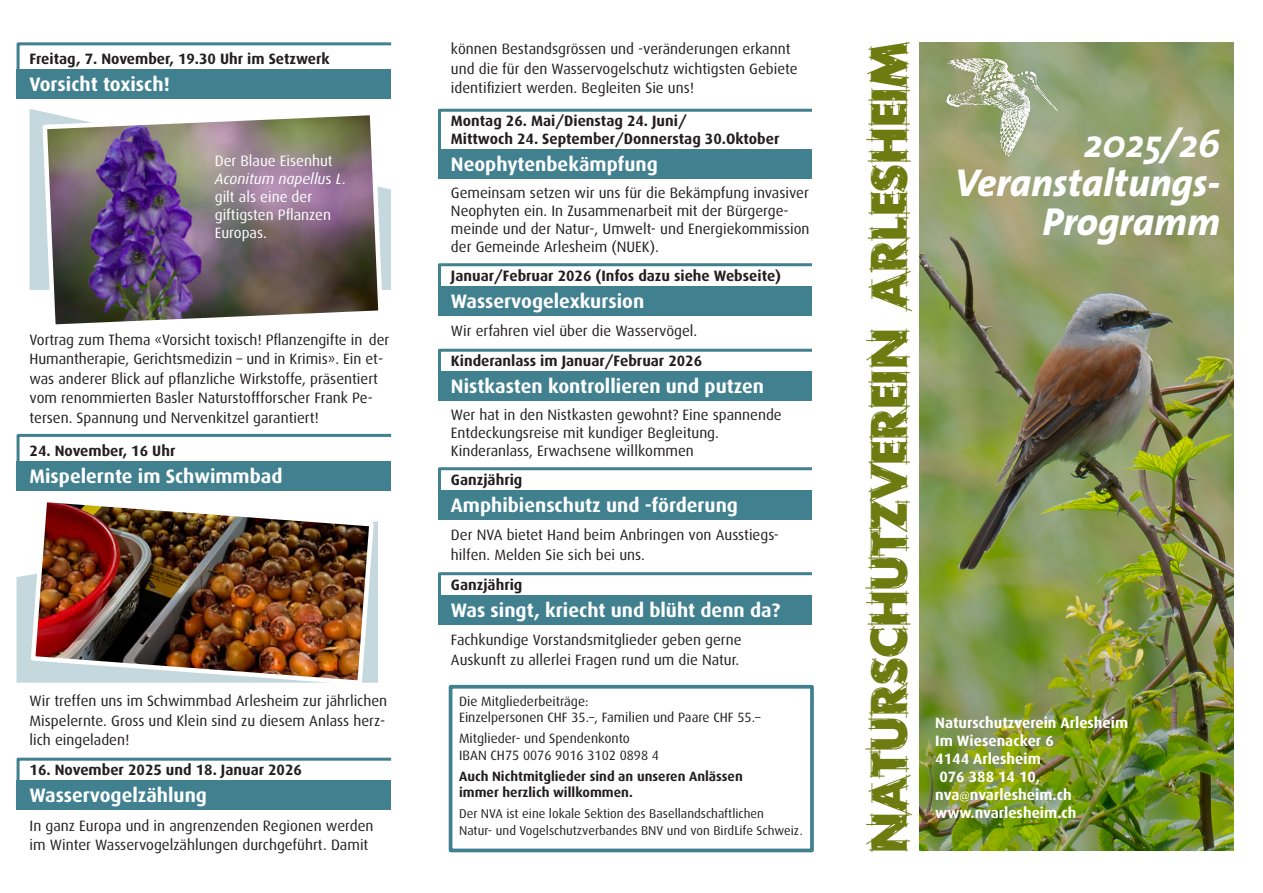
<style>
.page{position:relative;width:1263px;height:893px;background:#fff}
.page>*{position:absolute;margin:0;border:0;box-sizing:border-box;transform-origin:0 0}
.t1{font:48.9px "font 000000002 d 665 bb 9";color:#6c7c11}
.t2{font:italic 800 39.15px/39.2px "The Sans Os F";color:#fff;text-align:right}
.t3{font:italic 700 39.15px "The Sans Os F";color:#fff}
.t4{font:700 19.5px "Dax";color:#fff}
.t5{font:15px/19.5px "Dax";color:#231f20}
.t6{font:700 15px/18px "Dax";color:#231f20}
.t7{font:700 15px/18px "Dax";color:#fff}
.t8{font:15px/18px "Dax";color:#fff}
.t9{font:13.5px/16.5px "Dax";color:#231f20}
.t10{font:700 13.5px/16.5px "Dax";color:#231f20}
.t11{font:12.75px/16.5px "Dax";color:#231f20}
.s1{font-style:italic}
.s2{font-size:12px}
</style>
<div class="page">
<svg style="left:438px;top:108px;width:374px;height:41px"></svg>
<div style="left:438px;top:149px;width:374px;height:30px;background:#40808f"></div>
<svg style="left:438px;top:263px;width:374px;height:23px"></svg>
<div style="left:438px;top:286px;width:374px;height:30px;background:#40808f"></div>
<svg style="left:438px;top:348px;width:374px;height:23px"></svg>
<div style="left:438px;top:371px;width:374px;height:30px;background:#40808f"></div>
<svg style="left:438px;top:467px;width:374px;height:23px"></svg>
<div style="left:438px;top:490px;width:374px;height:30px;background:#40808f"></div>
<svg style="left:438px;top:572px;width:374px;height:23px"></svg>
<div style="left:438px;top:595px;width:374px;height:30px;background:#40808f"></div>
<div style="left:449px;top:685px;width:365px;height:167px;border:4px solid #40808f"></div>
<img style="left:920px;top:43px;width:313px;height:807px">
<img style="left:945px;top:58px;width:113px;height:98px">
<svg style="left:16px;top:42px;width:376px;height:38px"></svg>
<div style="left:17px;top:69px;width:374px;height:30px;background:#40808f"></div>
<svg style="left:16px;top:433px;width:376px;height:39px"></svg>
<div style="left:17px;top:461px;width:374px;height:30px;background:#40808f"></div>
<svg style="left:16px;top:757px;width:376px;height:30px"></svg>
<div style="left:17px;top:780px;width:374px;height:30px;background:#40808f"></div>
<svg style="left:17px;top:521px;width:361px;height:162px;fill:#c5d8dd"></svg>
<img style="left:28px;top:502px;width:348px;height:181px">
<svg style="left:30px;top:109px;width:361px;height:181px;fill:#c5d8dd"></svg>
<img style="left:40px;top:109px;width:345px;height:216px">
<p class="t6" style="left:30px;top:50px;width:302px">Freitag, 7. November, 19.30 Uhr im Setzwerk</p>
<h3 class="t4" style="left:30px;top:73px;width:142px">Vorsicht toxisch!</h3>
<p class="t8" style="left:215px;top:152px;width:133px">Der Blaue Eisenhut<br><span class="s1">Aconitum napellu</span>s <span class="s1">L. </span>gilt als eine der giftigsten Pflanzen<br>Europas.</p>
<p class="t5" style="left:30px;top:330px;width:361px">Vortrag zum Thema «Vorsicht toxisch! Pflanzengifte in der Humantherapie, Gerichtsmedizin – und in Krimis». Ein et&shy;was anderer Blick auf pflanzliche Wirkstoffe, präsentiert vom renommierten Basler Naturstoffforscher Frank Pe&shy;tersen. Spannung und Nervenkitzel garantiert!</p>
<p class="t6" style="left:30px;top:442px;width:147px">24. November, 16 Uhr</p>
<h3 class="t4" style="left:30px;top:465px;width:254px">Mispelernte im Schwimmbad</h3>
<p class="t5" style="left:30px;top:691px;width:359px">Wir treffen uns im Schwimmbad Arlesheim zur jährlichen<br>Mispelernte. Gross und Klein sind zu diesem Anlass herz&shy;lich eingeladen!</p>
<p class="t6" style="left:30px;top:761px;width:274px">16. November 2025 und 18. Januar 2026</p>
<h3 class="t4" style="left:30px;top:784px;width:179px">Wasservogelzählung</h3>
<p class="t5" style="left:30px;top:816px;width:345px">In ganz Europa und in angrenzenden Regionen werden im Winter Wasservogelzählungen durchgeführt. Damit</p>
<p class="t5" style="left:451px;top:39px;width:348px">können Bestandsgrössen und -veränderungen erkannt und die für den Wasservogelschutz wichtigsten Gebiete identifiziert werden. Begleiten Sie uns!</p>
<p class="t6" style="left:451px;top:112px;width:330px">Montag 26. Mai/Dienstag 24. Juni/<br>Mittwoch 24. September/Donnerstag 30.Oktober</p>
<h3 class="t4" style="left:451px;top:154px;width:208px">Neophytenbekämpfung</h3>
<p class="t5" style="left:451px;top:184px;width:360px;line-height:18px">Gemeinsam setzen wir uns für die Bekämpfung invasiver Neophyten ein. In Zusammenarbeit mit der Bürgerge&shy;meinde und der Natur-, Umwelt- und Energiekommission der Gemeinde Arlesheim (NUEK).</p>
<p class="t6" style="left:451px;top:267px;width:332px">Januar/Februar 2026 (Infos dazu siehe Webseite)</p>
<h3 class="t4" style="left:451px;top:290px;width:195px">Wasservogelexkursion</h3>
<p class="t5" style="left:451px;top:321px;width:248px">Wir erfahren viel über die Wasservögel.</p>
<p class="t6" style="left:451px;top:352px;width:253px">Kinderanlass im Januar/Februar 2026</p>
<h3 class="t4" style="left:451px;top:375px;width:314px">Nistkasten kontrollieren und putzen</h3>
<p class="t5" style="left:451px;top:406px;width:332px;line-height:18px">Wer hat in den Nistkasten gewohnt? Eine spannende<br>Entdeckungsreise mit kundiger Begleitung.<br>Kinderanlass, Erwachsene willkommen</p>
<p class="t6" style="left:451px;top:471px;width:73px">Ganzjährig</p>
<h3 class="t4" style="left:451px;top:494px;width:288px">Amphibienschutz und -förderung</h3>
<p class="t5" style="left:451px;top:525px;width:330px">Der NVA bietet Hand beim Anbringen von Ausstiegs&shy;hilfen. Melden Sie sich bei uns.</p>
<p class="t6" style="left:451px;top:576px;width:73px">Ganzjährig</p>
<h3 class="t4" style="left:451px;top:599px;width:331px">Was singt, kriecht und blüht denn da?</h3>
<p class="t5" style="left:451px;top:630px;width:292px">Fachkundige Vorstandsmitglieder geben gerne<br>Auskunft zu allerlei Fragen rund um die Natur.</p>
<p class="t9" style="left:459px;top:693px;width:303px">Die Mitgliederbeiträge:<br>Einzelpersonen CHF 35.–, Familien und Paare CHF 55.–</p>
<p class="t9" style="left:459px;top:731px;width:201px">Mitglieder- und Spendenkonto<br>IBAN CH75 0076 9016 3102 0898 4</p>
<p class="t10" style="left:459px;top:768px;width:285px">Auch Nichtmitglieder sind an unseren Anlässen immer herzlich willkommen.</p>
<p class="t11" style="left:459px;top:806px;width:345px">Der NVA ist eine lokale Sektion des Basellandschaftlichen<br>Natur- und Vogelschutzverbandes BNV und von BirdLife Schweiz.</p>
<h1 class="t1" style="left:857px;top:852px;width:814px;rotate:-90deg">NATURSCHUTZVEREIN ARLESHEIM</h1>
<h2 class="t3" style="left:1084px;top:119px;width:138px">2025/26</h2>
<h2 class="t2" style="left:955px;top:163px;width:267px">Veranstaltungs-<br>Programm</h2>
<p class="t7" style="left:935px;top:714px;width:194px">Naturschutzverein Arlesheim<br>Im Wiesenacker 6<br>4144 Arlesheim<br>076 388 14 10, nva<span class="s2">@</span>nvarlesheim.ch www.nvarlesheim.ch</p>
</div>
